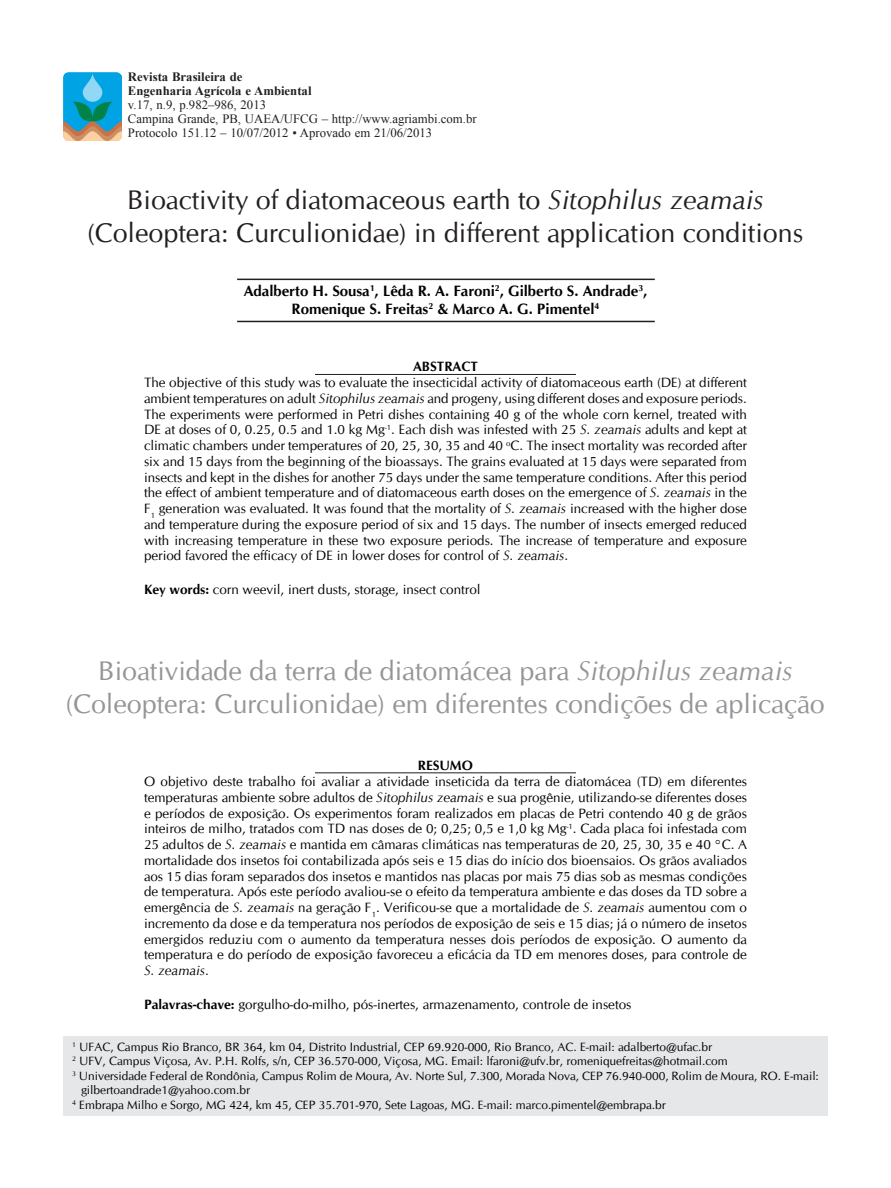
<style>
.page{position:relative;width:891px;height:1188px;background:#fff}
.page>*{position:absolute;margin:0;border:0;box-sizing:border-box;transform-origin:0 0}
.Titulo2_RBEAA{font:27px/32.4px "CG Omega";color:#939598;text-align:center}
.Titulo_RBEAA{font:27px/32.4px "CG Omega";color:#231f20;text-align:center}
.Autores_RBEAA{font:700 15px/18px "CG Omega";color:#000;text-align:center}
.Texto_Resumo_RBEAA{font:13.5px/15.8px "CG Omega";color:#000;text-align:justify}
.t1{font:700 13.5px "CG Omega";color:#000}
.Corpo_do_Texto{font:12.75px "Times New Roman";color:#231f20}
.Corpo_do_Texto-2{font:700 12.75px/14.1px "Times New Roman";color:#231f20}
.t2{font:12px/14.4px "CG Omega";color:#000}
.s1{font-style:italic}
.s2{font-weight:700}
</style>
<div class="page">
<div style="left:63px;top:1036px;width:765px;height:80px;background:#e6e7e9"></div>
<img style="left:63px;top:72px;width:59px;height:69px">
<hr style="left:315px;top:374px;width:261px;height:1px;background:#231f20">
<hr style="left:315px;top:772px;width:261px;height:1px;background:#231f20">
<hr style="left:237px;top:279px;width:418px;height:1px;background:#231f20">
<hr style="left:237px;top:321px;width:418px;height:1px;background:#231f20">
<p class="Corpo_do_Texto-2" style="left:128px;top:69px;width:185px">Revista Brasileira de<br>Engenharia Agrícola e Ambiental</p>
<p class="Corpo_do_Texto" style="left:128px;top:96px;width:140px">v.17, n.9, p.982–986, 2013</p>
<p class="Corpo_do_Texto" style="left:128px;top:110px;width:350px">Campina Grande, PB, UAEA/UFCG – http://www.agriambi.com.br</p>
<p class="Corpo_do_Texto" style="left:128px;top:124px;width:306px">Protocolo 151.12 – 10/07/2012 • Aprovado em 21/06/2013</p>
<p class="Titulo_RBEAA" style="left:87px;top:184px;width:717px">Bioactivity of diatomaceous earth to <span class="s1">Sitophilus zeamais </span>(Coleoptera: Curculionidae) in different application conditions</p>
<p class="Autores_RBEAA" style="left:244px;top:282px;width:405px">Adalberto H. Sousa<sup>1</sup>, Lêda R. A. Faroni<sup>2</sup>, Gilberto S. Andrade<sup>3</sup>,<br>Romenique S. Freitas<sup>2</sup> &amp; Marco A. G. Pimentel<sup>4</sup></p>
<p class="t1" style="left:413px;top:358px;width:66px">ABSTRACT</p>
<p class="Texto_Resumo_RBEAA" style="left:144px;top:375px;width:604px">The objective of this study was to evaluate the insecticidal activity of diatomaceous earth (DE) at different ambient temperatures on adult <span class="s1">Sitophilus zeamais</span> and progeny, using different doses and exposure periods.<br>The experiments were performed in Petri dishes containing 40 g of the whole corn kernel, treated with DE at doses of 0, 0.25, 0.5 and 1.0 kg Mg<sup>-1</sup>. Each dish was infested with 25 <span class="s1">S. zeamais</span> adults and kept at climatic chambers under temperatures of 20, 25, 30, 35 and 40 <sup>o</sup>C. The insect mortality was recorded after six and 15 days from the beginning of the bioassays. The grains evaluated at 15 days were separated from insects and kept in the dishes for another 75 days under the same temperature conditions. After this period the effect of ambient temperature and of diatomaceous earth doses on the emergence of <span class="s1">S. zeamais</span> in the F<sub>1</sub> generation was evaluated. It was found that the mortality of <span class="s1">S. zeamais</span> increased with the higher dose and temperature during the exposure period of six and 15 days. The number of insects emerged reduced with increasing temperature in these two exposure periods. The increase of temperature and exposure period favored the efficacy of DE in lower doses for control of <span class="s1">S. zeamais</span>.</p>
<p class="Texto_Resumo_RBEAA" style="left:144px;top:582px;width:338px"><span class="s2">Key words:</span> corn weevil, inert dusts, storage, insect control</p>
<p class="Titulo2_RBEAA" style="left:66px;top:655px;width:761px">Bioatividade da terra de diatomácea para <span class="s1">Sitophilus zeamais </span>(Coleoptera: Curculionidae) em diferentes condições de aplicação</p>
<p class="t1" style="left:418px;top:757px;width:57px">RESUMO</p>
<p class="Texto_Resumo_RBEAA" style="left:144px;top:774px;width:604px">O objetivo deste trabalho foi avaliar a atividade inseticida da terra de diatomácea (TD) em diferentes temperaturas ambiente sobre adultos de <span class="s1">Sitophilus zeamais</span> e sua progênie, utilizando-se diferentes doses e períodos de exposição. Os experimentos foram realizados em placas de Petri contendo 40 g de grãos inteiros de milho, tratados com TD nas doses de 0; 0,25; 0,5 e 1,0 kg Mg<sup>-1</sup>. Cada placa foi infestada com 25 adultos de <span class="s1">S. zeamais</span> e mantida em câmaras climáticas nas temperaturas de 20, 25, 30, 35 e 40 °C. A mortalidade dos insetos foi contabilizada após seis e 15 dias do início dos bioensaios. Os grãos avaliados aos 15 dias foram separados dos insetos e mantidos nas placas por mais 75 dias sob as mesmas condições de temperatura. Após este período avaliou-se o efeito da temperatura ambiente e das doses da TD sobre a emergência de <span class="s1">S. zeamais</span> na geração F<sub>1</sub>. Verificou-se que a mortalidade de <span class="s1">S. zeamais</span> aumentou com o incremento da dose e da temperatura nos períodos de exposição de seis e 15 dias; já o número de insetos emergidos reduziu com o aumento da temperatura nesses dois períodos de exposição. O aumento da temperatura e do período de exposição favoreceu a eficácia da TD em menores doses, para controle de <span class="s1">S. zeamais</span>.</p>
<p class="Texto_Resumo_RBEAA" style="left:144px;top:997px;width:489px"><span class="s2">Palavras-chave:</span> gorgulho-do-milho, pós-inertes, armazenamento, controle de insetos</p>
<p class="t2" style="left:72px;top:1040px;width:642px"><sup>1</sup> UFAC, Campus Rio Branco, BR 364, km 04, Distrito Industrial, CEP 69.920-000, Rio Branco, AC. E-mail: adalberto@ufac.br</p>
<p class="t2" style="left:72px;top:1054px;width:657px"><sup>2</sup> UFV, Campus Viçosa, Av. P.H. Rolfs, s/n, CEP 36.570-000, Viçosa, MG. Email: lfaroni@ufv.br, romeniquefreitas@hotmail.com</p>
<p class="t2" style="left:81px;top:1069px;width:739px;text-indent:-9px"><sup>3</sup> Universidade Federal de Rondônia, Campus Rolim de Moura, Av. Norte Sul, 7.300, Morada Nova, CEP 76.940-000, Rolim de Moura, RO. E-mail: gilbertoandrade1@yahoo.com.br</p>
<p class="t2" style="left:72px;top:1098px;width:595px"><sup>4</sup> Embrapa Milho e Sorgo, MG 424, km 45, CEP 35.701-970, Sete Lagoas, MG. E-mail: marco.pimentel@embrapa.br</p>
</div>
